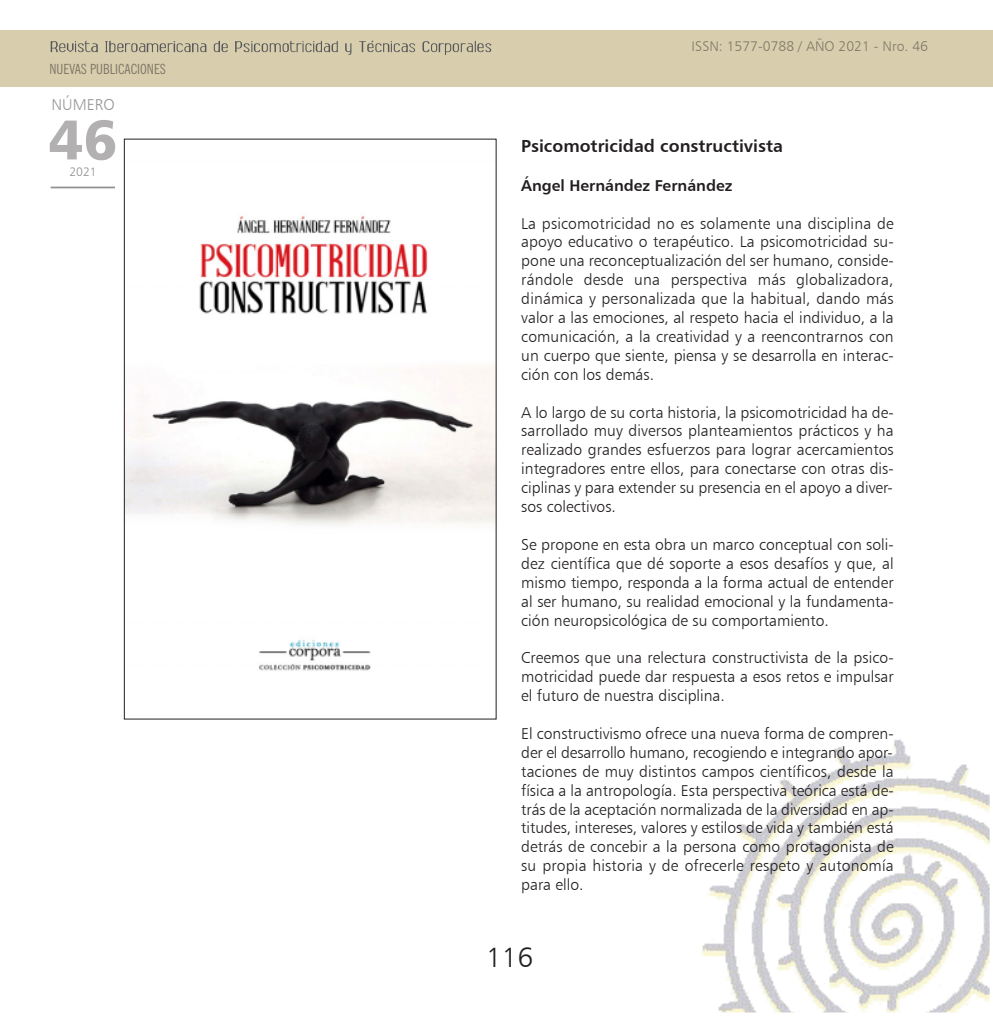
<style>
.page{position:relative;width:993px;height:1017px;background:#fff}
.page>*{position:absolute;margin:0;border:0;box-sizing:border-box;transform-origin:0 0}
.t1{font:56px "Humanist 777 BT Black B";color:rgb(35 31 32/.35)}
.t2{font:28px "Humanist 777 BT Light B";color:#231f20}
.t3{font:17.5px "Humanist 777 BT Bold B";color:#231f20}
.t4{font:15.75px/18.9px "Humanist 777 BT Light B";color:#231f20;text-align:justify}
.t5{font:15.75px "Humanist 777 BT Bold B";color:#231f20}
.t6{font:15.75px "Humanist 777 BT Light B";color:#939598}
.t7{font:14px "Humanist 777 BT Light B";color:rgb(35 31 32/.5)}
.t8{font:condensed 14px "News Gothic BT";color:rgb(35 31 32/.5)}
.t9{font:12.25px "Humanist 777 BT Light B";color:rgb(35 31 32/.5)}
</style>
<div class="page">
<img style="left:702px;top:739px;width:287px;height:273px">
<div style="left:0;top:30px;width:992px;height:57px;background:#d8ceae"></div>
<svg style="left:105px;top:41px;width:101px;height:11px"></svg>
<svg style="left:214px;top:41px;width:14px;height:11px"></svg>
<svg style="left:235px;top:41px;width:103px;height:11px"></svg>
<svg style="left:345px;top:43px;width:6px;height:12px"></svg>
<svg style="left:422px;top:41px;width:69px;height:14px"></svg>
<svg style="left:51px;top:41px;width:47px;height:11px"></svg>
<svg style="left:359px;top:40px;width:56px;height:12px"></svg>
<hr style="left:51px;top:187px;width:64px;height:1px;background:#918f8f">
<img style="left:126px;top:216px;width:368px;height:455px">
<p class="t8" style="left:49px;top:63px;width:118px">NUEVAS PUBLICACIONES</p>
<p class="t6" style="left:51px;top:95px;width:65px">NÚMERO</p>
<p class="t1" style="left:48px;top:104px;width:70px">46</p>
<p class="t9" style="left:69px;top:164px;width:29px">2021</p>
<p class="t7" style="left:691px;top:37px;width:238px">ISSN: 1577-0788 / AÑO 2021 - Nro. 46</p>
<p class="t3" style="left:521px;top:135px;width:263px">Psicomotricidad constructivista</p>
<p class="t5" style="left:521px;top:175px;width:212px">Ángel Hernández Fernández</p>
<p class="t4" style="left:521px;top:213px;width:374px">La psicomotricidad no es solamente una disciplina de apoyo educativo o terapéutico. La psicomotricidad su&shy;pone una reconceptualización del ser humano, conside&shy;rándole desde una perspectiva más globalizadora, dinámica y personalizada que la habitual, dando más valor a las emociones, al respeto hacia el individuo, a la comunicación, a la creatividad y a reencontrarnos con un cuerpo que siente, piensa y se desarrolla en interac&shy;ción con los demás.</p>
<p class="t4" style="left:521px;top:402px;width:374px">A lo largo de su corta historia, la psicomotricidad ha de&shy;sarrollado muy diversos planteamientos prácticos y ha realizado grandes esfuerzos para lograr acercamientos integradores entre ellos, para conectarse con otras dis&shy;ciplinas y para extender su presencia en el apoyo a diver&shy;sos colectivos.</p>
<p class="t4" style="left:521px;top:535px;width:374px">Se propone en esta obra un marco conceptual con soli&shy;dez científica que dé soporte a esos desafíos y que, al mismo tiempo, responda a la forma actual de entender al ser humano, su realidad emocional y la fundamenta&shy;ción neuropsicológica de su comportamiento.</p>
<p class="t4" style="left:521px;top:648px;width:374px">Creemos que una relectura constructivista de la psico&shy;motricidad puede dar respuesta a esos retos e impulsar el futuro de nuestra disciplina.</p>
<p class="t4" style="left:521px;top:724px;width:374px">El constructivismo ofrece una nueva forma de compren&shy;der el desarrollo humano, recogiendo e integrando apor&shy;taciones de muy distintos campos científicos, desde la física a la antropología. Esta perspectiva teórica está de&shy;trás de la aceptación normalizada de la diversidad en ap&shy;titudes, intereses, valores y estilos de vida y también está detrás de concebir a la persona como protagonista de su propia historia y de ofrecerle respeto y autonomía para ello.</p>
<p class="t2" style="left:486px;top:940px;width:49px">116</p>
</div>
